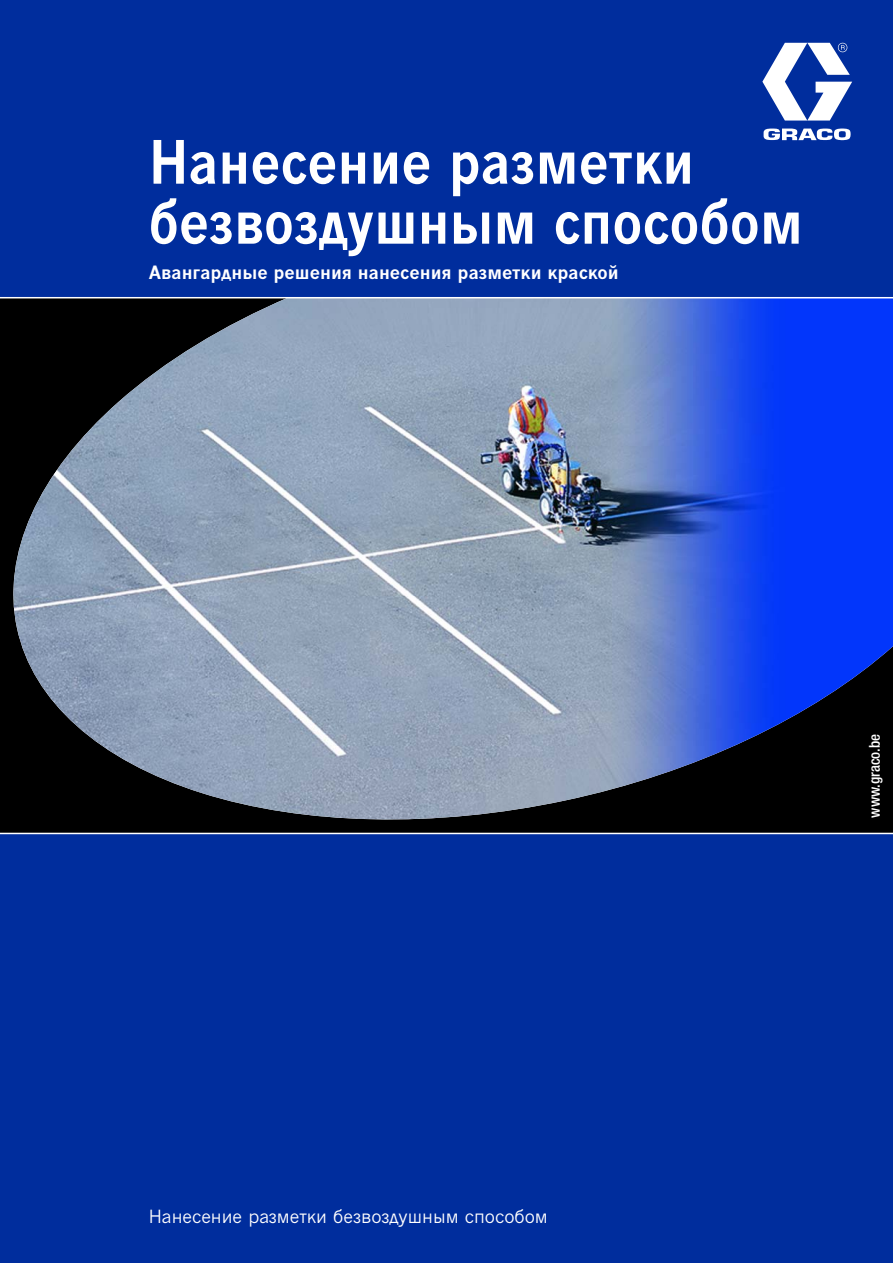
<style>
.page{position:relative;width:893px;height:1263px;background:#fff}
.page>*{position:absolute;margin:0;border:0;box-sizing:border-box;transform-origin:0 0}
.t1{font:700 58.5px/60px "News Gothic Cyr";color:#fff;scale:.9 1}
.t2{font:700 18px "News Gothic Cyr";color:#fff}
.t3{font:18px "News Gothic Cyr";color:#fff}
.t4{font:500 condensed 15px "Helvetica Neue LT Std";color:#fff}
</style>
<div class="page">
<div style="left:0;top:833px;width:892px;height:430px;background:#002d9d"></div>
<div style="left:0;top:0;width:892px;height:298px;background:#002d9d"></div>
<svg style="left:762px;top:43px;width:90px;height:97px"></svg>
<hr style="left:0;top:833px;width:892px;height:1px;background:#fff">
<div style="left:1px;top:298px;width:891px;height:530px;background:#000"></div>
<img style="left:12px;top:298px;width:880px;height:522px">
<hr style="left:0;top:297px;width:892px;height:1px;background:#fff">
<h1 class="t1" style="left:149px;top:138px;width:728px">Нанесение разметки безвоздушным способом</h1>
<p class="t2" style="left:149px;top:265px;width:471px">Авангардные решения нанесения разметки краской</p>
<p class="t3" style="left:149px;top:1209px;width:401px">Нанесение разметки безвоздушным способом</p>
<p class="t4" style="left:869px;top:818px;width:85px;rotate:-90deg">www.graco.be</p>
</div>
